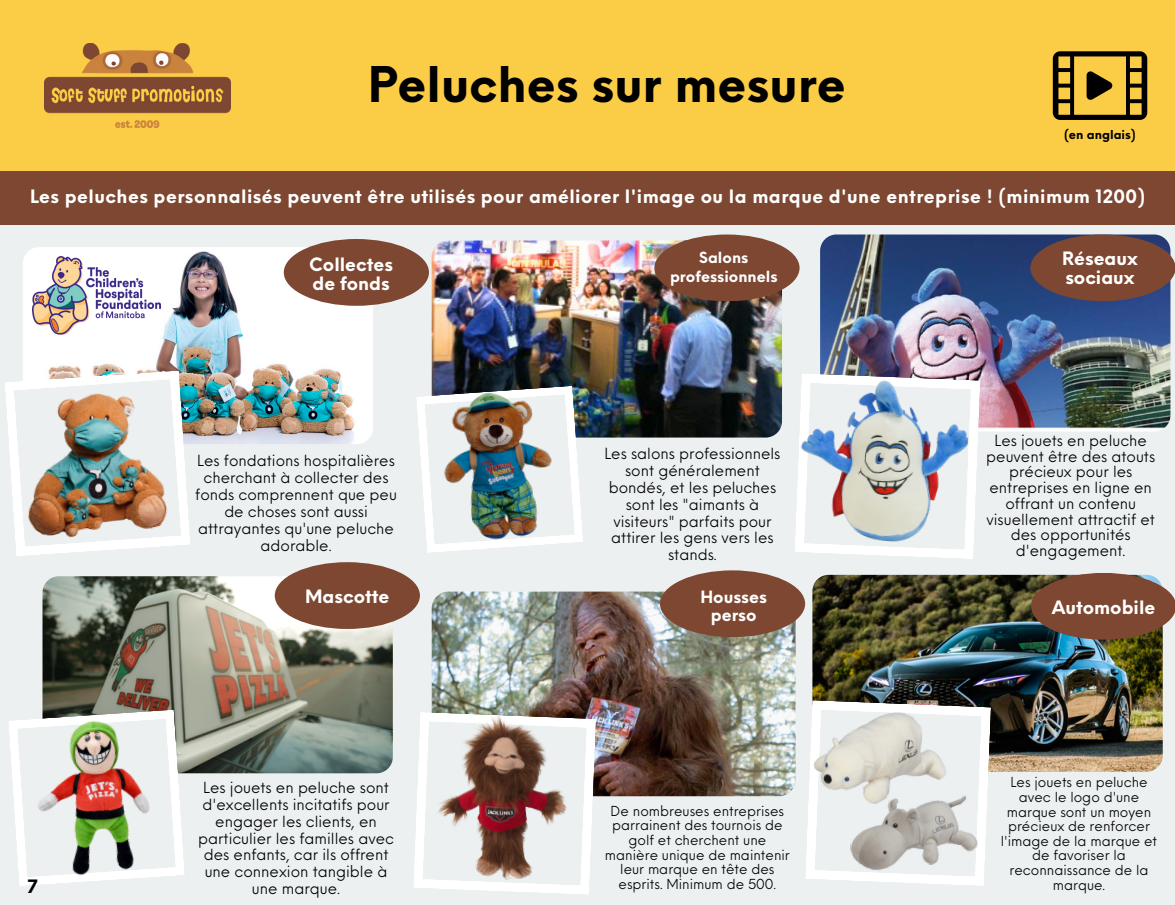
<style>
.page{position:relative;width:1175px;height:905px;background:#fff}
.page>*{position:absolute;margin:0;border:0;box-sizing:border-box;transform-origin:0 0}
.t1{font:700 48px "Neue Einstellung";color:#000}
.t2{font:700 18px "Neue Einstellung";letter-spacing:.025em;color:#fff}
.t3{font:700 18px/19.2px "Neue Einstellung";color:#fff}
.t4{font:700 18px "Neue Einstellung";color:#000}
.t5{font:700 16.5px/18px "Neue Einstellung";color:#fff;text-align:center}
.t6{font:15px/16.8px "Neue Einstellung";color:#000;text-align:center}
.t7{font:700 15px/19.2px "Neue Einstellung";color:#fff;text-align:center}
.t8{font:13.5px/14.7px "Neue Einstellung";color:#000;text-align:center}
.t9{font:700 12px "Neue Einstellung";color:#000}
</style>
<div class="page">
<div style="left:0;top:0;width:1174px;height:904px;background:#ecf0f1"></div>
<div style="left:0;top:0;width:1174px;height:171px;background:#fbcc45"></div>
<div style="left:0;top:171px;width:1174px;height:53px;background:#7d4731"></div>
<img style="left:23px;top:247px;width:350px;height:197px;border-radius:16px">
<div style="left:284px;top:239px;width:145px;height:67px;background:#7d4731;border-radius:50%"></div>
<svg style="left:5px;top:370px;width:185px;height:186px"></svg>
<img style="left:17px;top:384px;width:160px;height:160px">
<img style="left:32px;top:256px;width:128px;height:78px">
<img style="left:42px;top:576px;width:351px;height:197px;border-radius:16px">
<div style="left:275px;top:562px;width:145px;height:67px;background:#7d4731;border-radius:50%"></div>
<svg style="left:180px;top:709px;width:5px;height:166px"></svg>
<img style="left:9px;top:709px;width:171px;height:177px">
<img style="left:431px;top:240px;width:351px;height:197px;border-radius:16px">
<div style="left:654px;top:234px;width:145px;height:67px;background:#7d4731;border-radius:50%"></div>
<img style="left:416px;top:379px;width:168px;height:174px">
<img style="left:820px;top:234px;width:350px;height:197px;border-radius:16px">
<div style="left:1030px;top:234px;width:144px;height:67px;background:#7d4731;border-radius:50%"></div>
<svg style="left:795px;top:373px;width:185px;height:186px"></svg>
<img style="left:795px;top:373px;width:175px;height:175px">
<img style="left:431px;top:591px;width:364px;height:205px;border-radius:17px">
<div style="left:660px;top:570px;width:145px;height:67px;background:#7d4731;border-radius:50%"></div>
<svg style="left:414px;top:712px;width:182px;height:182px"></svg>
<img style="left:416px;top:709px;width:177px;height:177px">
<img style="left:812px;top:575px;width:350px;height:196px;border-radius:16px">
<div style="left:1030px;top:573px;width:144px;height:66px;background:#7d4731;border-radius:50%"></div>
<svg style="left:806px;top:700px;width:184px;height:186px"></svg>
<img style="left:807px;top:703px;width:178px;height:178px">
<img style="left:44px;top:44px;width:187px;height:83px">
<svg style="left:1052px;top:51px;width:95px;height:69px"></svg>
<h1 class="t1" style="left:368px;top:41px;width:479px">Peluches sur mesure</h1>
<p class="t9" style="left:1063px;top:124px;width:73px">(en anglais)</p>
<p class="t2" style="left:30px;top:180px;width:1116px">Les peluches personnalisés peuvent être utilisés pour améliorer l'image ou la marque d'une entreprise ! (minimum 1200)</p>
<p class="t3" style="left:309px;top:253px;width:85px">Collectes de fonds</p>
<p class="t6" style="left:195px;top:451px;width:203px">Les fondations hospitalières cherchant à collecter des fonds comprennent que peu de choses sont aussi attrayantes qu'une peluche adorable.</p>
<p class="t3" style="left:305px;top:585px;width:86px">Mascotte</p>
<p class="t7" style="left:670px;top:246px;width:109px">Salons professionnels</p>
<p class="t3" style="left:1062px;top:247px;width:77px">Réseaux sociaux</p>
<p class="t6" style="left:604px;top:443px;width:177px">Les salons professionnels sont généralement bondés, et les peluches sont les "aimants à visiteurs" parfaits pour attirer les gens vers les stands.</p>
<p class="t5" style="left:700px;top:586px;width:68px">Housses perso</p>
<p class="t6" style="left:986px;top:431px;width:170px;line-height:15.8px">Les jouets en peluche peuvent être des atouts précieux pour les entreprises en ligne en offrant un contenu visuellement attractif et des opportunités d'engagement.</p>
<p class="t3" style="left:1051px;top:596px;width:105px">Automobile</p>
<p class="t8" style="left:1000px;top:773px;width:158px">Les jouets en peluche avec le logo d'une marque sont un moyen précieux de renforcer l'image de la marque et de favoriser la reconnaissance de la</p>
<p class="t6" style="left:198px;top:777px;width:197px">Les jouets en peluche sont d'excellents incitatifs pour engager les clients, en particulier les familles avec des enfants, car ils offrent une connexion tangible à une marque.</p>
<p class="t8" style="left:605px;top:802px;width:186px">De nombreuses entreprises parrainent des tournois de golf et cherchent une manière unique de maintenir leur marque en tête des esprits. Minimum de 500.</p>
<p class="t4" style="left:28px;top:870px;width:12px">7</p>
<p class="t8" style="left:1052px;top:876px;width:54px">marque.</p>
</div>
